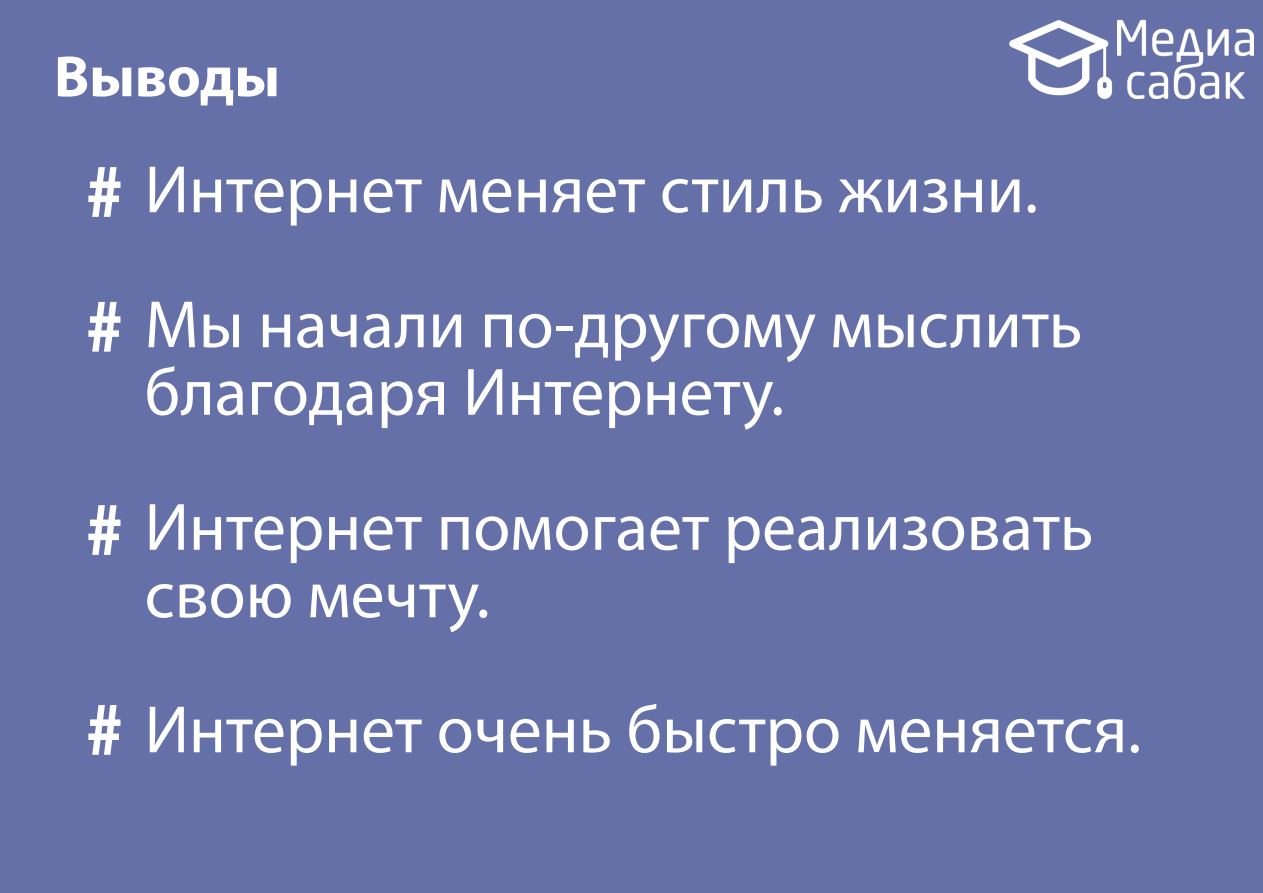
<style>
.page{position:relative;width:1263px;height:893px;background:#6570a9}
.page>*{position:absolute;margin:0;border:0;box-sizing:border-box;transform-origin:0 0}
.t1{font:900 condensed 76.5px "Myriad Pro";color:#fff}
.t2{font:67.5px/67.5px "Myriad Pro";color:#fff}
.t3{font:700 58.5px "Myriad Pro";color:#fff}
</style>
<div class="page">
<img style="left:1009px;top:20px;width:104px;height:79px">
<img style="left:1117px;top:19px;width:136px;height:79px">
<p class="t3" style="left:54px;top:38px;width:227px">Выводы</p>
<p class="t1" style="left:87px;top:149px;width:35px">#</p>
<p class="t2" style="left:145px;top:155px;width:895px">Интернет меняет стиль жизни.</p>
<p class="t1" style="left:87px;top:284px;width:35px">#</p>
<p class="t2" style="left:145px;top:290px;width:939px">Мы начали по-другому мыслить благодаря Интернету.</p>
<p class="t1" style="left:87px;top:487px;width:35px">#</p>
<p class="t2" style="left:145px;top:492px;width:950px">Интернет помогает реализовать свою мечту.</p>
<p class="t1" style="left:87px;top:687px;width:35px">#</p>
<p class="t2" style="left:145px;top:695px;width:998px">Интернет очень быстро меняется.</p>
</div>
